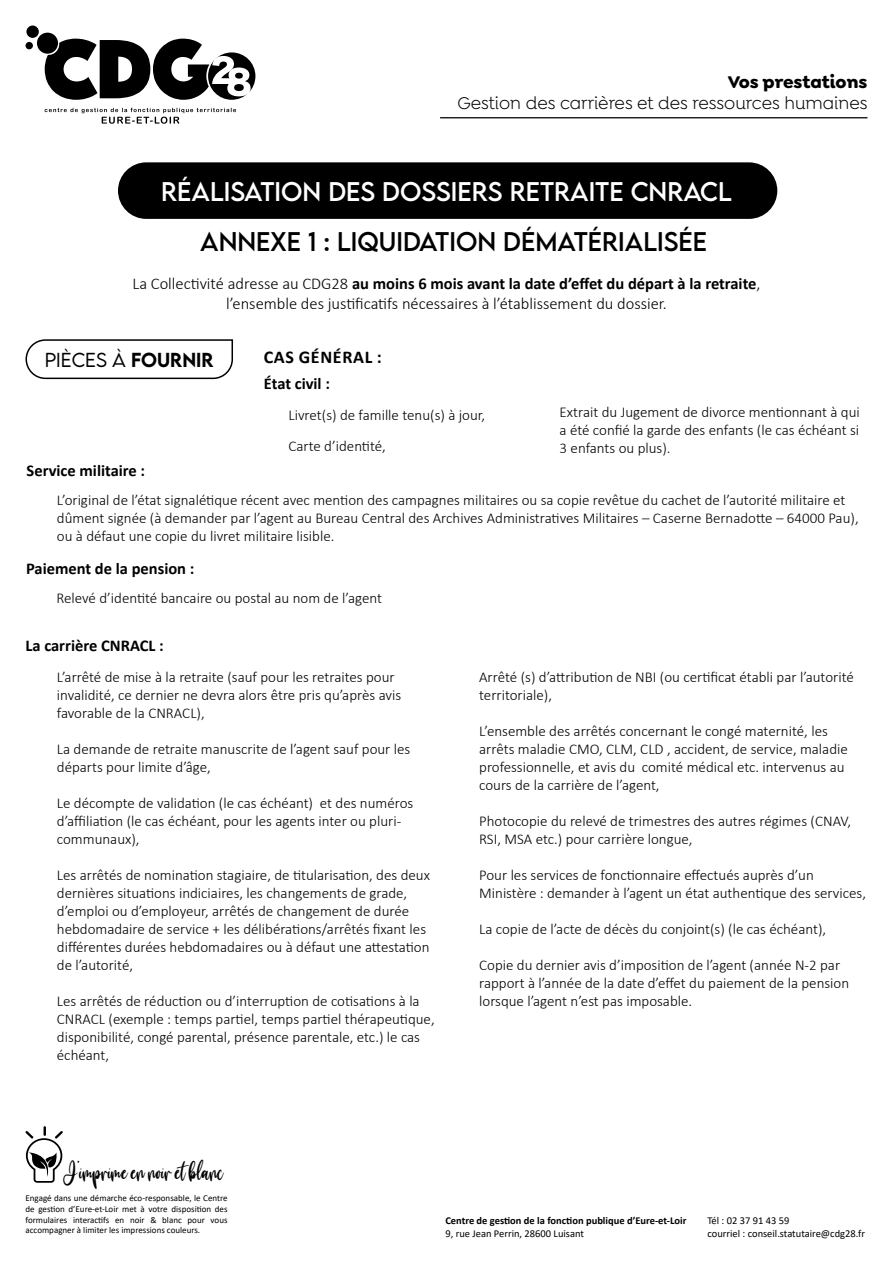
<style>
.page{position:relative;width:893px;height:1263px;background:#fff}
.page>*{position:absolute;margin:0;border:0;box-sizing:border-box;transform-origin:0 0}
.t1{font:24px "LEMONMILK";color:#fff}
.t2{font:24px "LEMONMILK";color:#000}
.t3{font:18px "Goldplay Alt";color:#000}
.t4{font:700 18px "Goldplay Alt";color:#000}
.t5{font:300 18px "LEMONMILK";color:#000}
.t6{font:700 18px "Calibri";letter-spacing:.04em;color:#000}
.t7{font:300 16.5px/19.8px "Calibri";color:#000;text-align:center}
.t8{font:700 16.5px "Calibri";color:#000}
.t9{font:300 15px/18px "Calibri";color:#000}
.t10{font:10.5px/12.6px "Calibri";color:#000}
.t11{font:700 10.5px "Calibri";color:#000}
.t12{font:9px/10.8px "Calibri";color:#000;text-align:justify}
.t13{font:9px "makecake";color:#000}
.s1{font-weight:700}
.s2{font-weight:500}
</style>
<div class="page">
<svg style="left:45px;top:108px;width:191px;height:16px"></svg>
<div style="left:208px;top:52px;width:47px;height:48px;background:#000;border-radius:50%"></div>
<svg style="left:45px;top:39px;width:206px;height:61px"></svg>
<div style="left:37px;top:33px;width:21px;height:21px;background:#000;border-radius:50%"></div>
<div style="left:26px;top:26px;width:13px;height:12px;background:#000;border-radius:50%"></div>
<div style="left:26px;top:42px;width:7px;height:7px;background:#000;border-radius:50%"></div>
<svg style="left:440px;top:117px;width:427px;height:1px"></svg>
<svg style="left:25px;top:1126px;width:38px;height:57px"></svg>
<svg style="left:25px;top:339px;width:208px;height:41px"></svg>
<div style="left:118px;top:162px;width:659px;height:57px;background:#000;border-radius:28px"></div>
<p class="t4" style="left:728px;top:70px;width:141px">Vos prestations</p>
<p class="t3" style="left:457px;top:93px;width:411px">Gestion des carrières et des ressources humaines</p>
<h1 class="t1" style="left:161px;top:175px;width:506px">RÉALISATION DES DOSSIERS RETRAITE CNRA</h1>
<h1 class="t1" style="left:700px;top:175px;width:31px">CL</h1>
<h1 class="t2" style="left:200px;top:226px;width:505px">ANNEXE 1 : LIQUIDATION DÉMATÉRIALISÉE</h1>
<p class="t7" style="left:132px;top:274px;width:630px">La Collectivité adresse au CDG28 <span class="s1">au moins 6 mois avant la date d’effet du départ à la retraite</span>, l’ensemble des justificatifs nécessaires à l’établissement du dossier.</p>
<p class="t6" style="left:264px;top:344px;width:119px">CAS GÉNÉRAL :</p>
<p class="t5" style="left:45px;top:348px;width:170px">PIÈCES À <span class="s2">FOURNIR</span></p>
<p class="t8" style="left:264px;top:372px;width:67px">État civil :</p>
<p class="t9" style="left:288px;top:400px;width:198px;line-height:30.2px">Livret(s) de famille tenu(s) à jour,<br>Carte d’identité,</p>
<p class="t9" style="left:560px;top:403px;width:302px;text-align:justify">Extrait du Jugement de divorce mentionnant à qui a été confié la garde des enfants (le cas échéant si 3 enfants ou plus).</p>
<p class="t9" style="left:57px;top:490px;width:803px">L’original de l’état signalétique récent avec mention des campagnes militaires ou sa copie revêtue du cachet de l’autorité militaire et dûment signée (à demander par l’agent au Bureau Central des Archives Administratives Militaires – Caserne Bernadotte – 64000 Pau), ou à défaut une copie du livret militaire lisible.</p>
<p class="t8" style="left:27px;top:459px;width:120px">Service militaire :</p>
<p class="t8" style="left:26px;top:557px;width:170px">Paiement de la pension :</p>
<p class="t9" style="left:56px;top:589px;width:327px">Relevé d’identité bancaire ou postal au nom de l’agent</p>
<p class="t8" style="left:26px;top:634px;width:140px">La carrière CNRACL :</p>
<p class="t9" style="left:57px;top:667px;width:346px">L’arrêté de mise à la retraite (sauf pour les retraites pour invalidité, ce dernier ne devra alors être pris qu’après avis favorable de la CNRACL),</p>
<p class="t9" style="left:57px;top:739px;width:355px">La demande de retraite manuscrite de l’agent sauf pour les départs pour limite d’âge,</p>
<p class="t9" style="left:57px;top:793px;width:358px">Le décompte de validation (le cas échéant) et des numéros d’affiliation (le cas échéant, pour les agents inter ou pluri&shy;communaux),</p>
<p class="t9" style="left:57px;top:865px;width:375px">Les arrêtés de nomination stagiaire, de titularisation, des deux dernières situations indiciaires, les changements de grade, d’emploi ou d’employeur, arrêtés de changement de durée hebdomadaire de service + les délibérations/arrêtés fixant les différentes durées hebdomadaires ou à défaut une attestation de l’autorité,</p>
<p class="t9" style="left:57px;top:991px;width:379px">Les arrêtés de réduction ou d’interruption de cotisations à la CNRACL (exemple : temps partiel, temps partiel thérapeutique, disponibilité, congé parental, présence parentale, etc.) le cas échéant,</p>
<p class="t9" style="left:479px;top:667px;width:376px">Arrêté (s) d’attribution de NBI (ou certificat établi par l’autorité territoriale),</p>
<p class="t9" style="left:479px;top:721px;width:370px">L’ensemble des arrêtés concernant le congé maternité, les arrêts maladie CMO, CLM, CLD , accident, de service, maladie professionnelle, et avis du comité médical etc. intervenus au cours de la carrière de l’agent,</p>
<p class="t9" style="left:479px;top:811px;width:374px">Photocopie du relevé de trimestres des autres régimes (CNAV,<br>RSI, MSA etc.) pour carrière longue,</p>
<p class="t9" style="left:479px;top:865px;width:388px">Pour les services de fonctionnaire effectués auprès d’un<br>Ministère : demander à l’agent un état authentique des services,</p>
<p class="t9" style="left:479px;top:919px;width:348px">La copie de l’acte de décès du conjoint(s) (le cas échéant),</p>
<p class="t9" style="left:479px;top:955px;width:371px">Copie du dernier avis d’imposition de l’agent (année N-2 par rapport à l’année de la date d’effet du paiement de la pension lorsque l’agent n’est pas imposable.</p>
<p class="t13" style="left:65px;top:1172px;width:159px">J’imprime en noir etblanc</p>
<p class="t12" style="left:26px;top:1192px;width:204px">Engagé dans une démarche éco-responsable, le Centre de gestion d’Eure-et-Loir met à votre disposition des formulaires interactifs en noir &amp; blanc pour vous accompagner à limiter les impressions couleurs.</p>
<p class="t11" style="left:445px;top:1213px;width:243px">Centre de gestion de la fonction publique d’Eure-et-Loir</p>
<p class="t10" style="left:445px;top:1226px;width:140px">9, rue Jean Perrin, 28600 Luisant</p>
<p class="t10" style="left:707px;top:1214px;width:159px">Tél : 02 37 91 43 59<br>courriel : conseil.statutaire@cdg28.fr</p>
</div>
